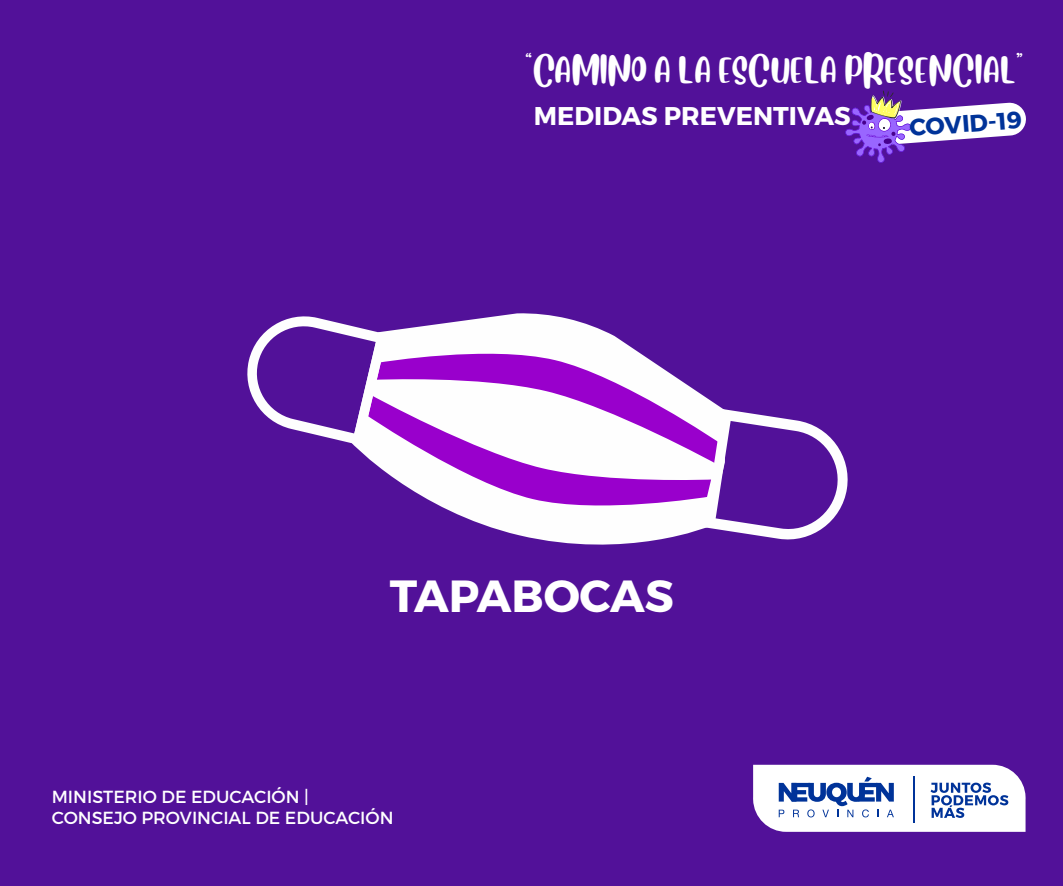
<style>
.page{position:relative;width:1063px;height:886px;background:#521199}
.page>*{position:absolute;margin:0;border:0;box-sizing:border-box;transform-origin:0 0}
.t1{font:700 45px "Montserrat";letter-spacing:-.005em;color:#fff}
.t2{font:28.12px "Blueberry";color:#fff}
.t3{font:700 25.62px "Montserrat";color:#fff}
.t4{font:700 24px "Montserrat";color:#039}
.t5{font:17.5px/21px "Montserrat";color:#fff}
</style>
<div class="page">
<svg style="left:845px;top:90px;width:181px;height:73px"></svg>
<svg style="left:753px;top:765px;width:273px;height:67px"></svg>
<svg style="left:353px;top:313px;width:370px;height:232px"></svg>
<svg style="left:387px;top:345px;width:333px;height:64px"></svg>
<svg style="left:368px;top:396px;width:343px;height:119px;fill:#fefefe"></svg>
<svg style="left:247px;top:313px;width:140px;height:132px"></svg>
<svg style="left:704px;top:409px;width:144px;height:135px"></svg>
<h2 class="t2" style="left:526px;top:53px;width:500px">“CAMINO A LA ESCUELA PRESENCIAL”</h2>
<h3 class="t3" style="left:534px;top:100px;width:318px">MEDIDAS PREVENTIVAS</h3>
<h3 class="t4" style="left:908px;top:113px;width:114px;rotate:-4deg">COVID-19</h3>
<h1 class="t1" style="left:390px;top:569px;width:285px">TAPABOCAS</h1>
<p class="t5" style="left:52px;top:786px;width:343px">MINISTERIO DE EDUCACIÓN |<br>CONSEJO PROVINCIAL DE EDUCACIÓN</p>
</div>
